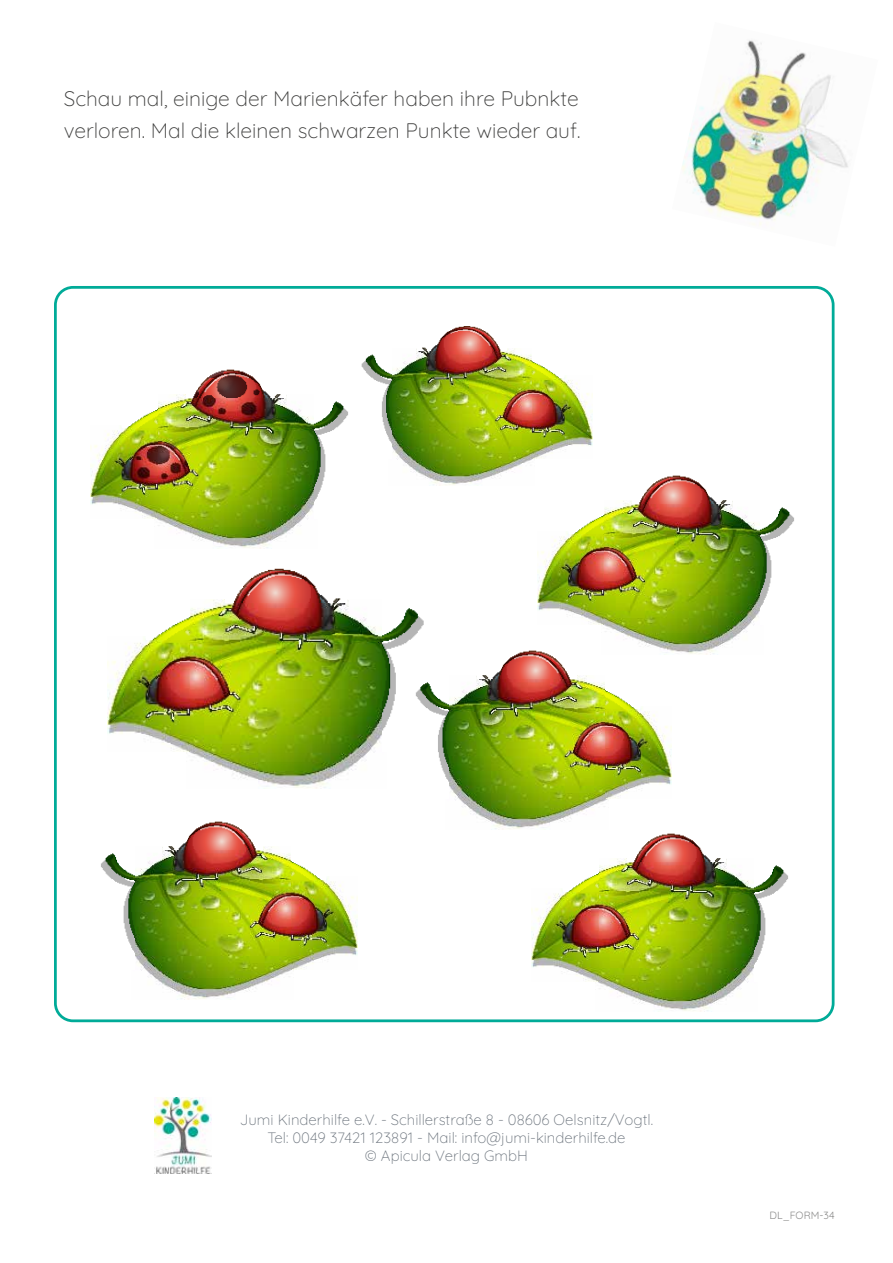
<style>
.page{position:relative;width:893px;height:1263px;background:#fff}
.page>*{position:absolute;margin:0;border:0;box-sizing:border-box;transform-origin:0 0}
.t1{font:300 21px/31.5px "Quicksand";color:#3c3c3b}
.t2{font:300 15px/18px "Quicksand";color:#6c747d;text-align:center}
.t3{font:10.5px "Quicksand";color:#8c8c8b}
</style>
<div class="page">
<img style="left:682px;top:40px;width:166px;height:185px">
<img style="left:154px;top:1097px;width:58px;height:77px">
<div style="left:54px;top:286px;width:780px;height:736px;border:3px solid #00ab98;border-radius:18px"></div>
<img style="left:155px;top:395px;width:160px;height:154px">
<img style="left:91px;top:426px;width:67px;height:92px">
<img style="left:315px;top:401px;width:33px;height:99px">
<img style="left:123px;top:395px;width:35px;height:33px">
<img style="left:187px;top:369px;width:99px;height:29px">
<img style="left:601px;top:501px;width:159px;height:153px">
<img style="left:537px;top:533px;width:67px;height:91px">
<img style="left:760px;top:507px;width:34px;height:101px">
<img style="left:569px;top:501px;width:35px;height:33px">
<img style="left:633px;top:475px;width:98px;height:29px">
<img style="left:598px;top:859px;width:157px;height:153px">
<img style="left:531px;top:889px;width:67px;height:93px">
<img style="left:755px;top:865px;width:33px;height:98px">
<img style="left:563px;top:874px;width:35px;height:17px">
<img style="left:627px;top:833px;width:99px;height:28px">
<img style="left:186px;top:599px;width:197px;height:189px">
<img style="left:107px;top:638px;width:82px;height:113px">
<img style="left:383px;top:608px;width:41px;height:122px">
<img style="left:147px;top:599px;width:42px;height:41px">
<img style="left:225px;top:568px;width:122px;height:35px">
<img style="left:449px;top:676px;width:159px;height:153px">
<img style="left:605px;top:708px;width:67px;height:91px">
<img style="left:414px;top:676px;width:35px;height:106px">
<img style="left:605px;top:676px;width:35px;height:33px">
<img style="left:478px;top:650px;width:98px;height:29px">
<img style="left:135px;top:846px;width:159px;height:153px">
<img style="left:291px;top:878px;width:67px;height:91px">
<img style="left:101px;top:853px;width:34px;height:100px">
<img style="left:291px;top:846px;width:35px;height:33px">
<img style="left:164px;top:821px;width:98px;height:28px">
<img style="left:391px;top:348px;width:141px;height:138px">
<img style="left:532px;top:376px;width:60px;height:83px">
<img style="left:361px;top:354px;width:30px;height:88px">
<img style="left:532px;top:361px;width:32px;height:17px">
<img style="left:418px;top:326px;width:88px;height:25px">
<h1 class="t1" style="left:64px;top:81px;width:518px">Schau mal, einige der Marienkäfer haben ihre Pubnkte verloren. Mal die kleinen schwarzen Punkte wieder auf.</h1>
<p class="t2" style="left:240px;top:1109px;width:415px">Jumi Kinderhilfe e.V. - Schillerstraße 8 - 08606 Oelsnitz/Vogtl.<br>Tel: 0049 37421 123891 - Mail: info@jumi-kinderhilfe.de<br>© Apicula Verlag GmbH</p>
<p class="t3" style="left:770px;top:1207px;width:66px">DL_FORM-34</p>
</div>
